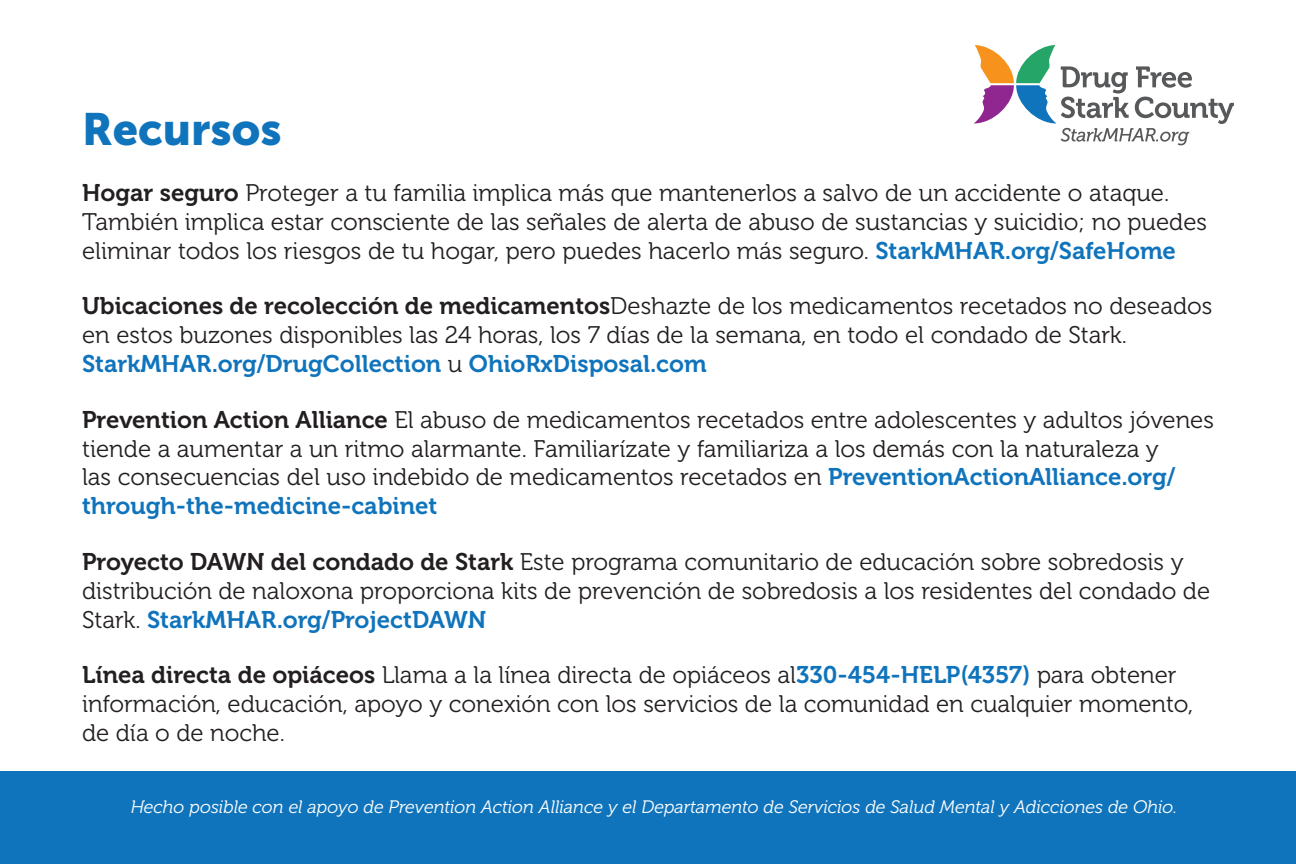
<style>
.page{position:relative;width:1296px;height:864px;background:#fff}
.page>*{position:absolute;margin:0;border:0;box-sizing:border-box;transform-origin:0 0}
.t1{font:45px "Museo Sans 900";color:#1074bc}
.t2{font:24px/28.8px "Museo 300";color:#231f20}
.t3{font:italic 18px "Museo 300";color:#fff}
.s1{font-family:"Museo 700"}
.s2{font-family:"Museo 700";color:#1074bc}
</style>
<div class="page">
<div style="left:0;top:771px;width:1296px;height:93px;background:#1074bc"></div>
<svg style="left:974px;top:45px;width:260px;height:100px"></svg>
<p class="t1" style="left:82px;top:104px;width:201px">Recursos</p>
<p class="t2" style="left:82px;top:179px;width:1127px"><span class="s1">Hogar seguro</span> Proteger a tu familia implica más que mantenerlos a salvo de un accidente o ataque.<br>También implica estar consciente de las señales de alerta de abuso de sustancias y suicidio; no puedes eliminar todos los riesgos de tu hogar, pero puedes hacerlo más seguro. <span class="s2">StarkMHAR.org/SafeHome</span></p>
<p class="t2" style="left:82px;top:292px;width:1132px"><span class="s1">Ubicaciones de recolección de medicamentos</span>Deshazte de los medicamentos recetados no deseados en estos buzones disponibles las 24 horas, los 7 días de la semana, en todo el condado de Stark.<br><span class="s2">StarkMHAR.org/DrugCollection</span> u <span class="s2">OhioRxDisposal.com</span></p>
<p class="t2" style="left:82px;top:406px;width:1133px"><span class="s1">Prevention Action Alliance</span> El abuso de medicamentos recetados entre adolescentes y adultos jóvenes tiende a aumentar a un ritmo alarmante. Familiarízate y familiariza a los demás con la naturaleza y<br>las consecuencias del uso indebido de medicamentos recetados en <span class="s2">PreventionActionAlliance.org/ through-the-medicine-cabinet</span></p>
<p class="t2" style="left:82px;top:548px;width:1130px"><span class="s1">Proyecto DAWN del condado de Stark</span> Este programa comunitario de educación sobre sobredosis y distribución de naloxona proporciona kits de prevención de sobredosis a los residentes del condado de<br>Stark. <span class="s2">StarkMHAR.org/ProjectDAWN</span></p>
<p class="t2" style="left:82px;top:661px;width:1113px"><span class="s1">Línea directa de opiáceos</span> Llama a la línea directa de opiáceos al<span class="s2">330-454-HELP(4357)</span> para obtener información, educación, apoyo y conexión con los servicios de la comunidad en cualquier momento, de día o de noche.</p>
<p class="t3" style="left:131px;top:797px;width:1048px">Hecho posible con el apoyo de Prevention Action Alliance y el Departamento de Servicios de Salud Mental y Adicciones de Ohio.</p>
</div>
